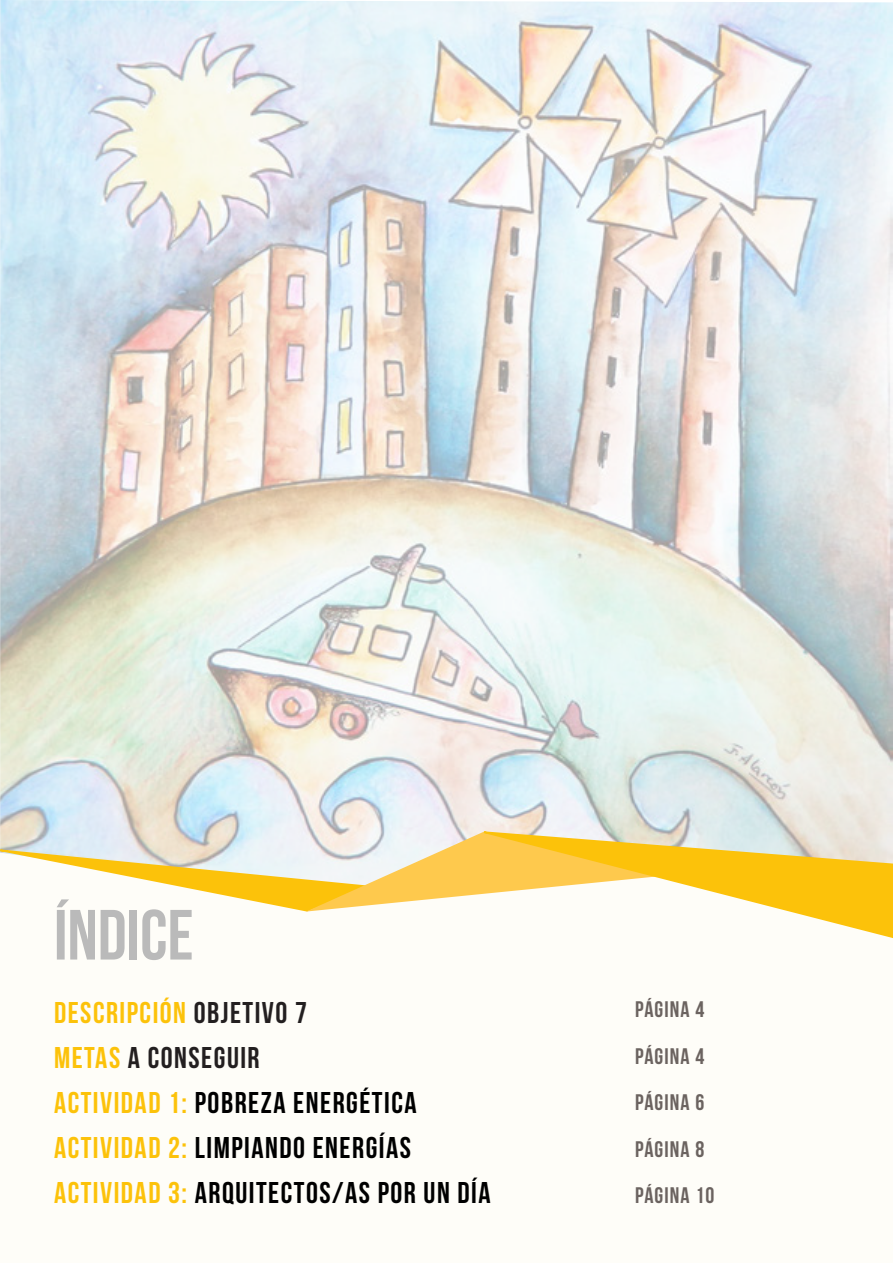
<style>
.page{position:relative;width:893px;height:1263px;background:#fff}
.page>*{position:absolute;margin:0;border:0;box-sizing:border-box;transform-origin:0 0}
.t1{font:70.95px "Bebas Neue";color:#bababa}
.t2{font:30px "Bebas Neue";letter-spacing:.05em;color:#000}
.t3{font:30px "Bebas Neue";letter-spacing:.05em;color:#fcc20a}
.t4{font:30px "Bebas Neue";letter-spacing:.05em;color:#231f20}
.t5{font:22.5px "Bebas Neue";letter-spacing:.05em;color:#6b6360}
.s1{color:#231f20}
.s2{color:#fcc20a}
</style>
<div class="page">
<img style="left:0;top:0;width:893px;height:831px">
<svg style="left:0;top:831px;width:465px;height:81px"></svg>
<svg style="left:465px;top:829px;width:428px;height:109px"></svg>
<p class="t1" style="left:54px;top:896px;width:141px">ÍNDICE</p>
<p class="t3" style="left:54px;top:996px;width:254px">DESCRIPCIÓN <span class="s1">OBJETIVO 7</span></p>
<p class="t4" style="left:54px;top:1041px;width:207px"><span class="s2">METAS</span> A CONSEGUIR</p>
<p class="t2" style="left:54px;top:1086px;width:364px"><span class="s2">ACTIVIDAD 1:</span> POBREZA ENERGÉTICA</p>
<p class="t2" style="left:54px;top:1131px;width:358px"><span class="s2">ACTIVIDAD 2:</span> LIMPIANDO ENERGÍAS</p>
<p class="t2" style="left:54px;top:1176px;width:438px"><span class="s2">ACTIVIDAD 3:</span> ARQUITECTOS/AS POR UN DÍA</p>
<p class="t5" style="left:635px;top:997px;width:71px">PÁGINA 4</p>
<p class="t5" style="left:635px;top:1044px;width:71px">PÁGINA 4</p>
<p class="t5" style="left:635px;top:1090px;width:71px">PÁGINA 6</p>
<p class="t5" style="left:635px;top:1137px;width:71px">PÁGINA 8</p>
<p class="t5" style="left:635px;top:1183px;width:81px">PÁGINA 10</p>
</div>
